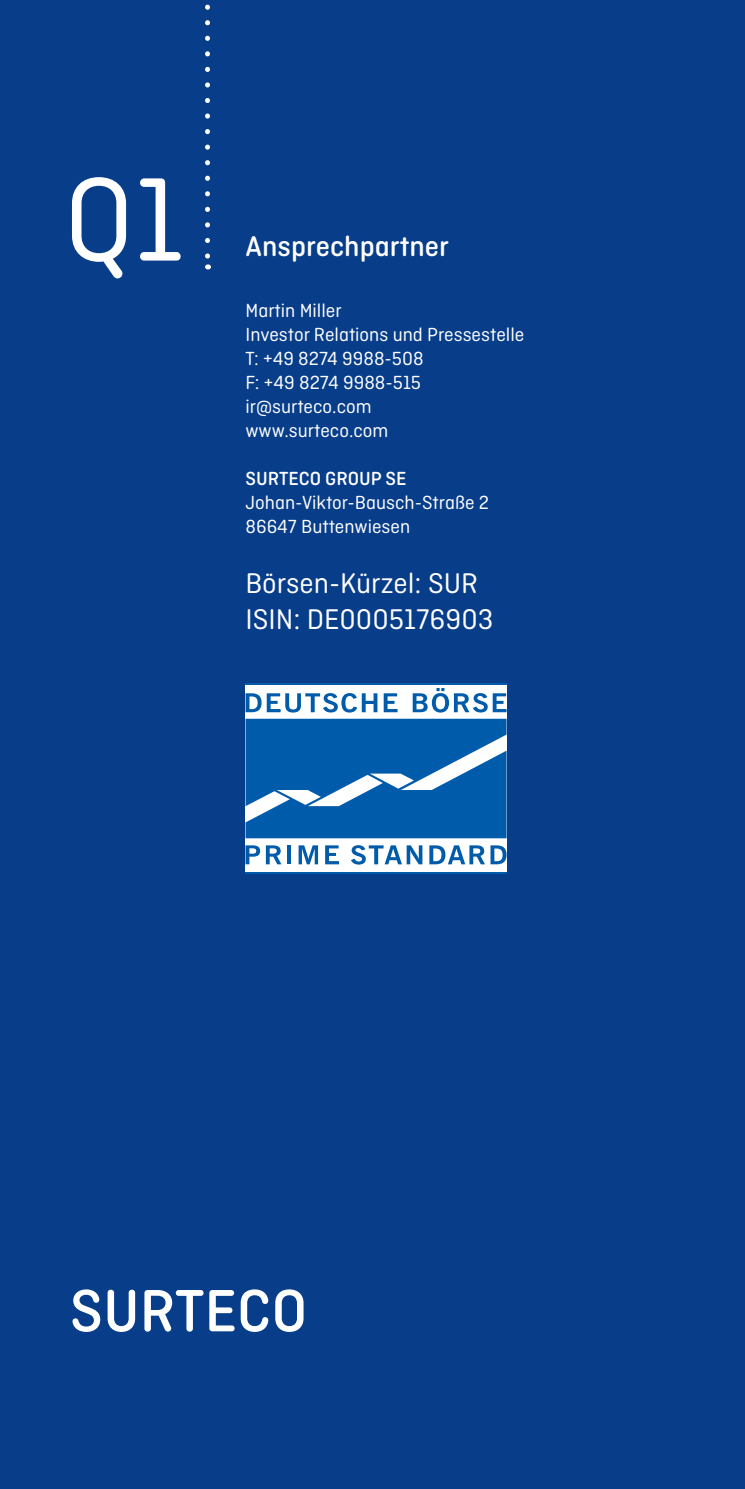
<style>
.page{position:relative;width:745px;height:1489px;background:#fff}
.page>*{position:absolute;margin:0;border:0;box-sizing:border-box;transform-origin:0 0}
.t1{font:125px "Ciutadella Rounded";color:#fff}
.t2{font:30px/36px "Ciutadella Rounded";color:#fff}
.t3{font:500 30px "Ciutadella Rounded";color:#fff}
.t4{font:20px/24px "Ciutadella Rounded";color:#fff}
.t5{font:500 20px "Ciutadella Rounded";color:#fff}
</style>
<div class="page">
<div style="left:0;top:0;width:744px;height:1488px;background:#083e89"></div>
<svg style="left:72px;top:1289px;width:28px;height:42px"></svg>
<svg style="left:107px;top:1289px;width:28px;height:42px"></svg>
<svg style="left:144px;top:1289px;width:59px;height:42px"></svg>
<svg style="left:209px;top:1289px;width:25px;height:42px"></svg>
<svg style="left:240px;top:1289px;width:28px;height:42px"></svg>
<svg style="left:275px;top:1289px;width:28px;height:42px"></svg>
<svg style="left:205px;top:0;width:5px;height:269px"></svg>
<div style="left:245px;top:683px;width:261px;height:190px;background:#fff"></div>
<hr style="left:245px;top:683px;width:261px;height:2px;background:#015bab">
<hr style="left:245px;top:872px;width:261px;height:1px;background:#015bab">
<svg style="left:245px;top:693px;width:132px;height:19px"></svg>
<svg style="left:383px;top:693px;width:14px;height:19px"></svg>
<svg style="left:412px;top:688px;width:94px;height:24px"></svg>
<svg style="left:245px;top:718px;width:261px;height:120px"></svg>
<svg style="left:245px;top:845px;width:15px;height:19px"></svg>
<svg style="left:266px;top:845px;width:15px;height:19px"></svg>
<hr style="left:287px;top:845px;width:4px;height:19px;background:#015bab">
<svg style="left:298px;top:845px;width:20px;height:19px"></svg>
<svg style="left:325px;top:845px;width:14px;height:19px"></svg>
<svg style="left:351px;top:845px;width:71px;height:19px"></svg>
<svg style="left:429px;top:845px;width:55px;height:19px"></svg>
<svg style="left:490px;top:845px;width:16px;height:19px"></svg>
<h1 class="t1" style="left:64px;top:151px;width:121px">Q1</h1>
<h2 class="t3" style="left:245px;top:230px;width:205px">Ansprechpartner</h2>
<p class="t4" style="left:245px;top:298px;width:280px">Martin Miller<br>Investor Relations und Pressestelle<br>T: +49 8274 9988-508<br>F: +49 8274 9988-515 ir@surteco.com<br>www.surteco.com</p>
<p class="t5" style="left:245px;top:467px;width:162px">SURTECO GROUP SE</p>
<p class="t4" style="left:245px;top:490px;width:245px">Johan-Viktor-Bausch-Straße 2<br>86647 Buttenwiesen</p>
<h2 class="t2" style="left:245px;top:565px;width:249px">Börsen-Kürzel: SUR<br>ISIN: DE0005176903</h2>
</div>
